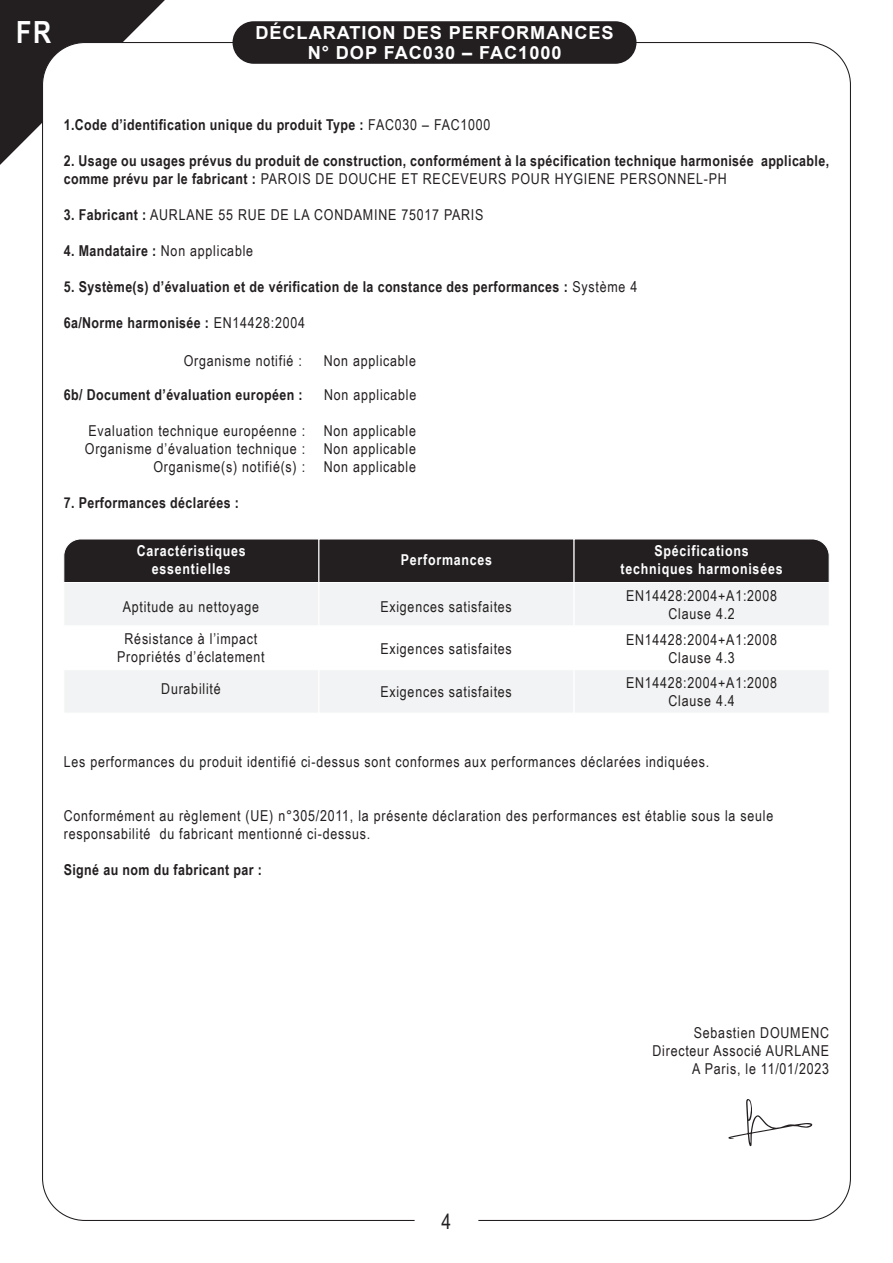
<style>
.page{position:relative;width:893px;height:1263px;background:#fff}
.page>*{position:absolute;margin:0;border:0;box-sizing:border-box;transform-origin:0 0}
.t1{font:700 30.6px "Arial Narrow";color:#fff}
.t2{font:21px "Arial Narrow";color:#231f20}
.t3{font:700 18px/19.5px "Arial";letter-spacing:.05em;color:#fff;text-align:center}
.t4{font:15px/18px "Arial Narrow";letter-spacing:.05em;color:#231f20;text-align:center}
.t5{font:700 15px/18px "Arial Narrow";letter-spacing:.025em;color:#231f20}
.t6{font:700 15px/18px "Arial Narrow";letter-spacing:.05em;color:#fff;text-align:center}
.s1{font-weight:400}
.s2{font-weight:700}
</style>
<div class="page">
<div style="left:63px;top:539px;width:255px;height:43px;background:#231f20"></div>
<div style="left:63px;top:582px;width:256px;height:45px;background:#f2f3f4;border:1px solid #fff"></div>
<div style="left:63px;top:625px;width:256px;height:45px;background:#fff"></div>
<div style="left:63px;top:669px;width:256px;height:45px;background:#f2f3f4;border:1px solid #fff"></div>
<div style="left:318px;top:538px;width:257px;height:45px;background:#231f20;border:1px solid #fff"></div>
<div style="left:318px;top:582px;width:257px;height:45px;background:#f2f3f4;border:1px solid #fff"></div>
<div style="left:318px;top:625px;width:257px;height:45px;background:#fff"></div>
<div style="left:318px;top:669px;width:257px;height:45px;background:#f2f3f4;border:1px solid #fff"></div>
<div style="left:573px;top:538px;width:257px;height:44px;background:#231f20"></div>
<div style="left:573px;top:582px;width:257px;height:45px;background:#f2f3f4;border:1px solid #fff"></div>
<div style="left:573px;top:625px;width:257px;height:45px;background:#fff"></div>
<div style="left:573px;top:669px;width:257px;height:45px;background:#f2f3f4;border:1px solid #fff"></div>
<div style="left:233px;top:21px;width:403px;height:43px;background:#231f20;border-radius:21px"></div>
<svg style="left:0;top:0;width:165px;height:165px"></svg>
<svg style="left:728px;top:1099px;width:84px;height:47px"></svg>
<h1 class="t1" style="left:16px;top:9px;width:36px">FR</h1>
<p class="t3" style="left:255px;top:23px;width:360px">DÉCLARATION DES PERFORMANCES<br>N° DOP FAC030 – FAC1000</p>
<p class="t5" style="left:64px;top:115px;width:428px">1.Code d’identification unique du produit Type : <span class="s1">FAC030 – FAC1000</span></p>
<p class="t5" style="left:64px;top:151px;width:767px">2. Usage ou usages prévus du produit de construction, conformément à la spécification technique harmonisée applicable, comme prévu par le fabricant : <span class="s1">PAROIS DE DOUCHE ET RECEVEURS POUR HYGIENE PERSONNEL-PH</span></p>
<p class="t4" style="left:64px;top:205px;width:421px"><span class="s2">3. Fabricant :</span> AURLANE 55 RUE DE LA CONDAMINE 75017 PARIS</p>
<p class="t5" style="left:64px;top:241px;width:191px">4. Mandataire : <span class="s1">Non applicable</span></p>
<p class="t5" style="left:64px;top:277px;width:575px">5. Système(s) d’évaluation et de vérification de la constance des performances : <span class="s1">Système 4</span></p>
<p class="t5" style="left:64px;top:313px;width:243px">6a/Norme harmonisée : <span class="s1">EN14428:2004</span></p>
<p class="t4" style="left:184px;top:351px;width:120px">Organisme notifié :</p>
<p class="t4" style="left:324px;top:351px;width:94px">Non applicable</p>
<p class="t5" style="left:64px;top:385px;width:240px">6b/ Document d’évaluation européen :</p>
<p class="t4" style="left:324px;top:385px;width:94px">Non applicable</p>
<p class="t4" style="left:85px;top:421px;width:222px;text-align:right">Evaluation technique européenne :<br>Organisme d’évaluation technique :<br>Organisme(s) notifié(s) :</p>
<p class="t4" style="left:324px;top:421px;width:94px;text-align:justify">Non applicable Non applicable Non applicable</p>
<p class="t5" style="left:64px;top:493px;width:177px">7. Performances déclarées :</p>
<p class="t6" style="left:137px;top:541px;width:110px">Caractéristiques essentielles</p>
<p class="t6" style="left:401px;top:550px;width:93px">Performances</p>
<p class="t4" style="left:123px;top:590px;width:138px;line-height:32.1px;text-align:left">Aptitude au nettoyage<br>Résistance à l’impact</p>
<p class="t4" style="left:117px;top:647px;width:149px">Propriétés d’éclatement</p>
<p class="t4" style="left:380px;top:597px;width:133px">Exigences satisfaites</p>
<p class="t4" style="left:380px;top:639px;width:133px">Exigences satisfaites</p>
<p class="t4" style="left:161px;top:679px;width:61px">Durabilité</p>
<p class="t4" style="left:380px;top:682px;width:133px">Exigences satisfaites</p>
<p class="t6" style="left:621px;top:541px;width:163px">Spécifications techniques harmonisées</p>
<p class="t4" style="left:626px;top:586px;width:153px">EN14428:2004+A1:2008<br>Clause 4.2</p>
<p class="t4" style="left:626px;top:630px;width:153px">EN14428:2004+A1:2008<br>Clause 4.3</p>
<p class="t4" style="left:626px;top:673px;width:153px">EN14428:2004+A1:2008<br>Clause 4.4</p>
<p class="t4" style="left:64px;top:752px;width:647px">Les performances du produit identifié ci-dessus sont conformes aux performances déclarées indiquées.</p>
<p class="t4" style="left:64px;top:806px;width:711px;text-align:left">Conformément au règlement (UE) n°305/2011, la présente déclaration des performances est établie sous la seule responsabilité du fabricant mentionné ci-dessus.</p>
<p class="t5" style="left:64px;top:860px;width:200px">Signé au nom du fabricant par :</p>
<h2 class="t2" style="left:442px;top:1206px;width:11px">4</h2>
<p class="t4" style="left:652px;top:1023px;width:178px;text-align:right">Sebastien DOUMENC<br>Directeur Associé AURLANE<br>A Paris, le 11/01/2023</p>
</div>
